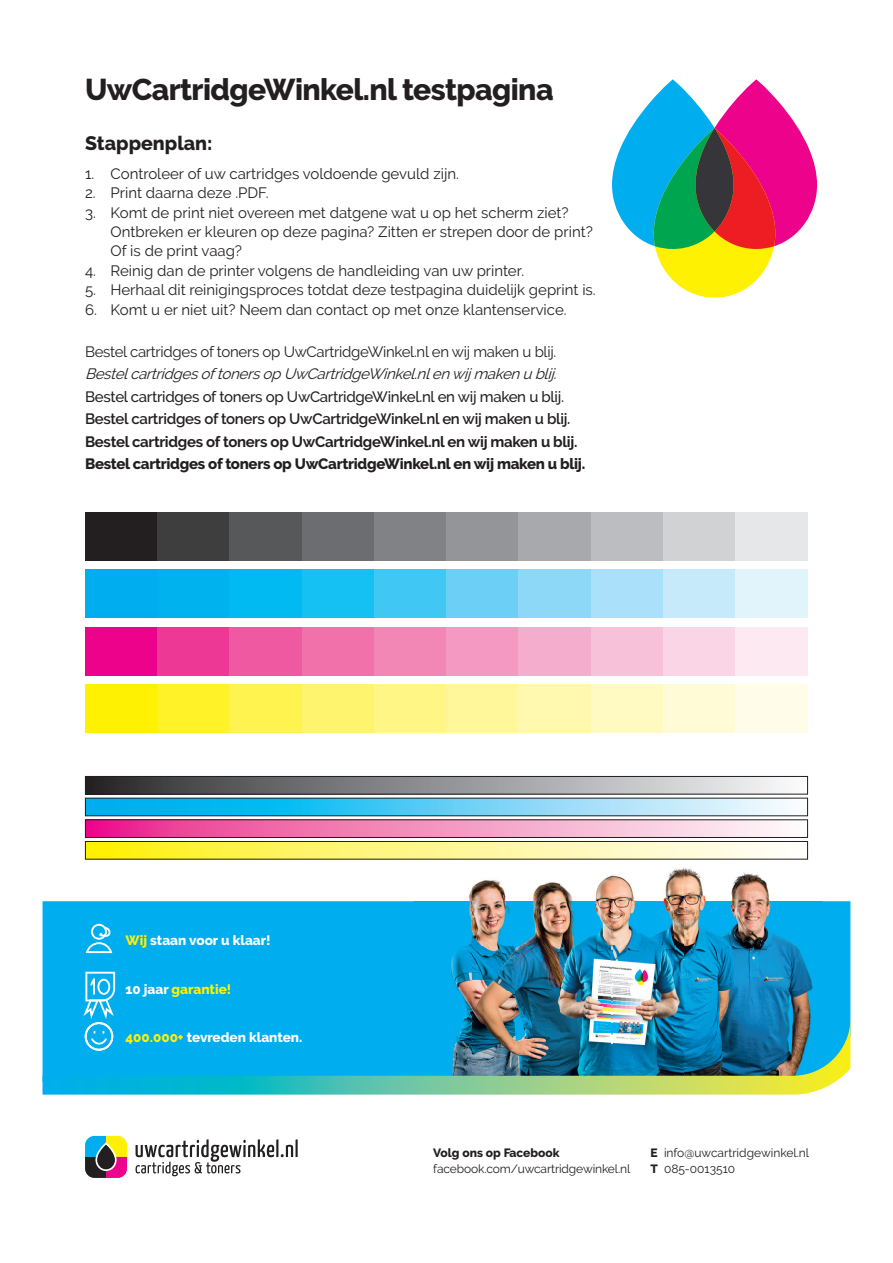
<style>
.page{position:relative;width:893px;height:1263px;background:#fff}
.page>*{position:absolute;margin:0;border:0;box-sizing:border-box;transform-origin:0 0}
.t1{font:800 30px "Raleway";letter-spacing:-.02em;color:#231f20}
.t2{font:800 19.5px "Raleway";color:#231f20}
.t3{font:15px/19.5px "Raleway";color:#231f20}
.t4{font:15px "Raleway";letter-spacing:-.02em;color:#231f20}
.t5{font:italic 15px "Raleway";color:#231f20}
.t6{font:500 15px "Raleway";letter-spacing:-.02em;color:#231f20}
.t7{font:600 15px "Raleway";letter-spacing:-.02em;color:#231f20}
.t8{font:700 15px "Raleway";letter-spacing:-.02em;color:#231f20}
.t9{font:800 15px "Raleway";letter-spacing:-.02em;color:#231f20}
.t10{font:800 13.5px "Raleway";color:#fff}
.t11{font:800 13.5px "Raleway";color:#fff101}
.t12{font:12px/16.4px "Raleway";letter-spacing:-.01em;color:#231f20}
.t13{font:800 12px "Raleway";color:#231f20}
.s1{color:#fff101}
.s2{color:#fff}
.s3{font-weight:800}
</style>
<div class="page">
<div style="left:43px;top:901px;width:807px;height:116px;background:#00aeef"></div>
<div style="left:85px;top:776px;width:722px;height:18px;background:linear-gradient(to right,#2a2a2d,#fafbfe)"></div>
<div style="left:85px;top:776px;width:723px;height:18px;border:1px solid #231f20"></div>
<svg style="left:87px;top:800px;width:702px;height:14px;background:#61cff5"></svg>
<svg style="left:87px;top:821px;width:693px;height:15px;background:#f390c0"></svg>
<div style="left:85px;top:819px;width:723px;height:19px;border:1px solid #231f20"></div>
<svg style="left:87px;top:843px;width:690px;height:14px;background:#fff689"></svg>
<div style="left:85px;top:841px;width:723px;height:18px;border:1px solid #231f20"></div>
<div style="left:85px;top:512px;width:72px;height:48px;background:#231f20"></div>
<div style="left:85px;top:569px;width:72px;height:49px;background:#00aeef"></div>
<div style="left:85px;top:627px;width:72px;height:48px;background:#ed028c"></div>
<div style="left:85px;top:684px;width:72px;height:49px;background:#fff101"></div>
<div style="left:157px;top:512px;width:73px;height:48px;background:#3e3e3f"></div>
<div style="left:157px;top:569px;width:73px;height:49px;background:#00b3ef"></div>
<div style="left:157px;top:627px;width:73px;height:48px;background:#ed3896"></div>
<div style="left:157px;top:684px;width:73px;height:49px;background:#fff229"></div>
<div style="left:230px;top:512px;width:72px;height:48px;background:#57585a"></div>
<div style="left:230px;top:569px;width:72px;height:49px;background:#00baf1"></div>
<div style="left:230px;top:627px;width:72px;height:48px;background:#ef59a1"></div>
<div style="left:230px;top:684px;width:72px;height:49px;background:#fff34f"></div>
<div style="left:302px;top:512px;width:72px;height:48px;background:#6c6d70"></div>
<div style="left:302px;top:569px;width:72px;height:49px;background:#15c0f2"></div>
<div style="left:302px;top:627px;width:72px;height:48px;background:#f171ab"></div>
<div style="left:302px;top:684px;width:72px;height:49px;background:#fff46d"></div>
<div style="left:374px;top:512px;width:72px;height:48px;background:#808285"></div>
<div style="left:374px;top:569px;width:72px;height:49px;background:#40c7f4"></div>
<div style="left:374px;top:627px;width:72px;height:48px;background:#f287b6"></div>
<div style="left:374px;top:684px;width:72px;height:49px;background:#fff685"></div>
<div style="left:446px;top:512px;width:73px;height:48px;background:#939598"></div>
<div style="left:446px;top:569px;width:73px;height:49px;background:#6bcff6"></div>
<div style="left:446px;top:627px;width:73px;height:48px;background:#f499c2"></div>
<div style="left:446px;top:684px;width:73px;height:49px;background:#fff79a"></div>
<div style="left:519px;top:512px;width:72px;height:48px;background:#a8a9ad"></div>
<div style="left:519px;top:569px;width:72px;height:49px;background:#8dd7f7"></div>
<div style="left:519px;top:627px;width:72px;height:48px;background:#f5adce"></div>
<div style="left:519px;top:684px;width:72px;height:49px;background:#fff8ae"></div>
<div style="left:591px;top:512px;width:72px;height:48px;background:#bcbdc0"></div>
<div style="left:591px;top:569px;width:72px;height:49px;background:#aae0f9"></div>
<div style="left:591px;top:627px;width:72px;height:48px;background:#f7c1d9"></div>
<div style="left:591px;top:684px;width:72px;height:49px;background:#fffac1"></div>
<div style="left:663px;top:512px;width:73px;height:48px;background:#d1d2d4"></div>
<div style="left:663px;top:569px;width:73px;height:49px;background:#c6eafa"></div>
<div style="left:663px;top:627px;width:73px;height:48px;background:#fad5e5"></div>
<div style="left:663px;top:684px;width:73px;height:49px;background:#fffbd6"></div>
<div style="left:736px;top:512px;width:72px;height:48px;background:#e6e7e9"></div>
<div style="left:736px;top:569px;width:72px;height:49px;background:#e1f4fc"></div>
<div style="left:736px;top:627px;width:72px;height:48px;background:#fce9f1"></div>
<div style="left:736px;top:684px;width:72px;height:49px;background:#fffde9"></div>
<img style="left:469px;top:889px;width:3px;height:12px">
<img style="left:415px;top:901px;width:135px;height:116px">
<img style="left:760px;top:877px;width:63px;height:140px">
<img style="left:472px;top:880px;width:88px;height:21px">
<img style="left:672px;top:867px;width:18px;height:5px">
<img style="left:675px;top:869px;width:85px;height:32px">
<img style="left:683px;top:901px;width:77px;height:116px">
<img style="left:560px;top:876px;width:52px;height:141px">
<img style="left:550px;top:901px;width:10px;height:116px">
<img style="left:612px;top:872px;width:71px;height:145px">
<svg style="left:612px;top:876px;width:1px;height:25px"></svg>
<div style="left:91px;top:924px;width:16px;height:16px;border:2px solid #fff;border-radius:50%"></div>
<svg style="left:84px;top:926px;width:29px;height:28px"></svg>
<svg style="left:83px;top:972px;width:32px;height:45px"></svg>
<svg style="left:85px;top:1136px;width:42px;height:42px;background:#80756c"></svg>
<svg style="left:136px;top:1139px;width:162px;height:37px"></svg>
<svg style="left:43px;top:1017px;width:807px;height:77px;background:#2ca1ba"></svg>
<svg style="left:612px;top:79px;width:205px;height:219px"></svg>
<h1 class="t1" style="left:85px;top:73px;width:470px">UwCartridgeWinkel.nl testpagina</h1>
<h2 class="t2" style="left:85px;top:132px;width:129px">Stappenplan:</h2>
<p class="t3" style="left:85px;top:164px;width:375px">1. Controleer of uw cartridges voldoende gevuld zijn.</p>
<p class="t3" style="left:85px;top:183px;width:185px">2. Print daarna deze .PDF.</p>
<p class="t3" style="left:111px;top:202px;width:484px;text-indent:-26px">3. Komt de print niet overeen met datgene wat u op het scherm ziet?<br>Ontbreken er kleuren op deze pagina? Zitten er strepen door de print?<br>Of is de print vaag?</p>
<p class="t3" style="left:85px;top:261px;width:441px">4. Reinig dan de printer volgens de handleiding van uw printer.</p>
<p class="t3" style="left:85px;top:280px;width:512px">5. Herhaal dit reinigingsproces totdat deze testpagina duidelijk geprint is.</p>
<p class="t3" style="left:85px;top:300px;width:483px">6. Komt u er niet uit? Neem dan contact op met onze klantenservice.</p>
<p class="t4" style="left:85px;top:343px;width:473px">Bestel cartridges of toners op UwCartridgeWinkel.nl en wij maken u blij.</p>
<p class="t5" style="left:85px;top:365px;width:478px">BestelcartridgesoftonersopUwCartridgeWinkel.nlenwij makenublij.</p>
<p class="t6" style="left:85px;top:388px;width:480px">Bestel cartridges of toners op UwCartridgeWinkel.nl en wij maken u blij.</p>
<p class="t7" style="left:85px;top:410px;width:487px">Bestel cartridges of toners op UwCartridgeWinkel.nl en wij maken u blij.</p>
<p class="t8" style="left:85px;top:433px;width:494px">Bestel cartridges of toners op UwCartridgeWinkel.nl en wij maken u blij.</p>
<p class="t9" style="left:85px;top:455px;width:502px">Bestel cartridges of toners op UwCartridgeWinkel.nl en wij maken u blij.</p>
<p class="t10" style="left:125px;top:932px;width:147px"><span class="s1">Wij</span> staan voor u klaar!</p>
<p class="t11" style="left:125px;top:981px;width:107px"><span class="s2">10 jaar</span> garantie!</p>
<p class="t10" style="left:125px;top:1029px;width:178px"><span class="s1">400.000+</span> tevreden klanten.</p>
<p class="t13" style="left:433px;top:1146px;width:128px">Volg ons op Facebook</p>
<p class="t12" style="left:433px;top:1161px;width:198px">facebook.com/uwcartridgewinkel.nl</p>
<p class="t12" style="left:650px;top:1144px;width:160px"><span class="s3">E</span> info@uwcartridgewinkel.nl<br><span class="s3">T</span> 085-0013510</p>
</div>
